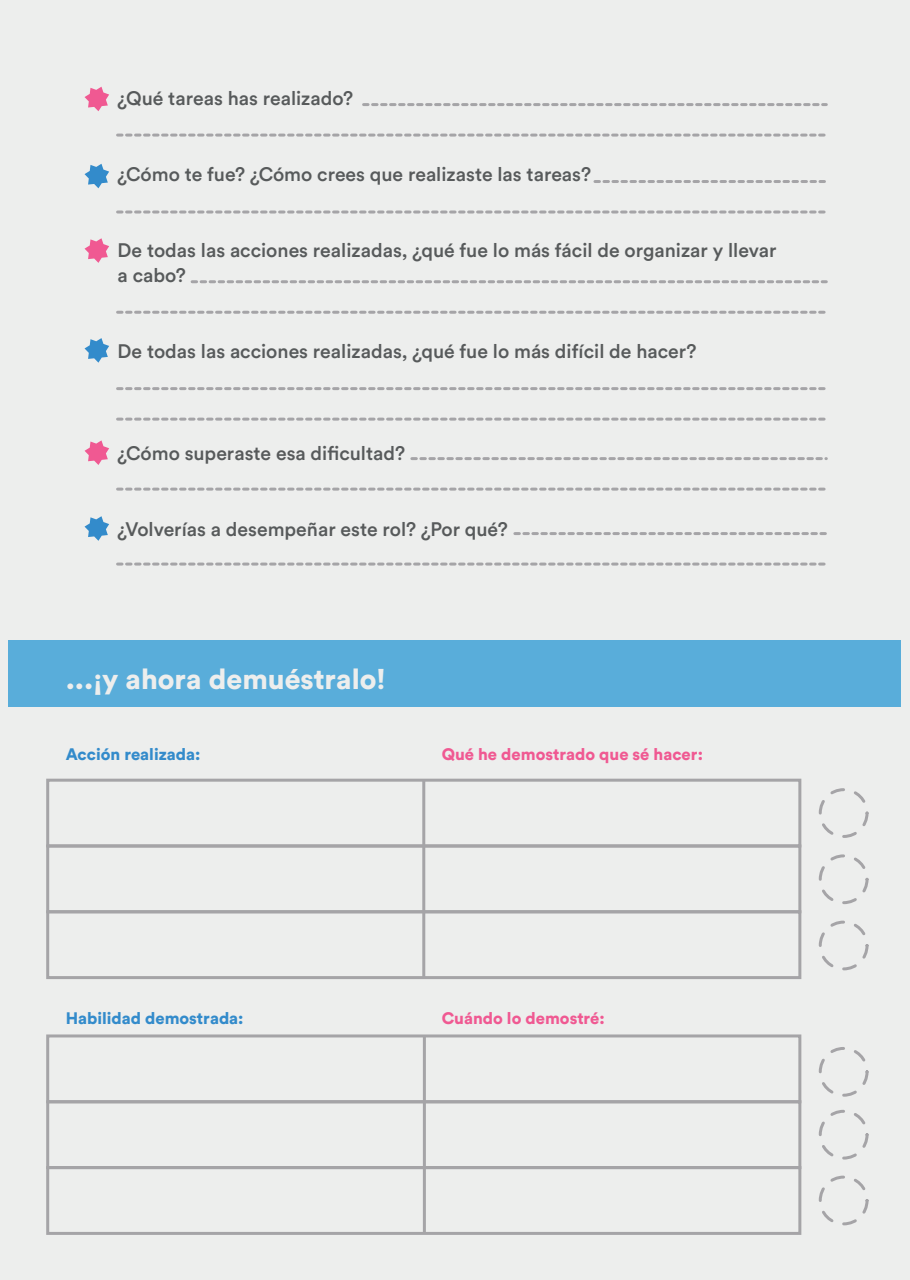
<style>
.page{position:relative;width:910px;height:1280px;background:#edeeed}
.page>*{position:absolute;margin:0;border:0;box-sizing:border-box;transform-origin:0 0}
.t1{font:900 28.35px "Circular Std";color:#edeeed}
.t2{font:500 19.35px/25.3px "Circular Std";color:#575a5b}
.t3{font:900 16.5px "Circular Std";color:#f05992}
.t4{font:900 16.5px "Circular Std";color:#338bcb}
</style>
<div class="page">
<div style="left:819px;top:788px;width:49px;height:50px;border:3px dashed #a5a4a7;border-radius:50%"></div>
<div style="left:819px;top:854px;width:49px;height:50px;border:3px dashed #a5a4a7;border-radius:50%"></div>
<div style="left:819px;top:921px;width:49px;height:49px;border:3px dashed #a5a4a7;border-radius:50%"></div>
<div style="left:819px;top:1047px;width:49px;height:50px;border:3px dashed #a5a4a7;border-radius:50%"></div>
<div style="left:819px;top:1110px;width:49px;height:49px;border:3px dashed #a5a4a7;border-radius:50%"></div>
<div style="left:819px;top:1175px;width:49px;height:50px;border:3px dashed #a5a4a7;border-radius:50%"></div>
<div style="left:46px;top:779px;width:755px;height:68px;border:3px solid #a5a4a7"></div>
<div style="left:46px;top:844px;width:755px;height:69px;border:3px solid #a5a4a7"></div>
<div style="left:46px;top:910px;width:755px;height:69px;border:3px solid #a5a4a7"></div>
<div style="left:46px;top:1034px;width:755px;height:69px;border:3px solid #a5a4a7"></div>
<div style="left:46px;top:1100px;width:755px;height:69px;border:3px solid #a5a4a7"></div>
<div style="left:46px;top:1166px;width:755px;height:69px;border:3px solid #a5a4a7"></div>
<hr style="left:422px;top:781px;width:3px;height:196px;background:#a5a4a7">
<hr style="left:423px;top:1036px;width:3px;height:197px;background:#a5a4a7">
<svg style="left:364px;top:103px;width:462px;height:3px"></svg>
<svg style="left:118px;top:134px;width:708px;height:3px"></svg>
<svg style="left:595px;top:180px;width:231px;height:3px"></svg>
<svg style="left:118px;top:210px;width:708px;height:3px"></svg>
<svg style="left:192px;top:280px;width:634px;height:3px"></svg>
<svg style="left:118px;top:311px;width:708px;height:3px"></svg>
<svg style="left:412px;top:457px;width:414px;height:3px"></svg>
<svg style="left:118px;top:488px;width:708px;height:3px"></svg>
<svg style="left:515px;top:532px;width:311px;height:3px"></svg>
<svg style="left:118px;top:563px;width:708px;height:3px"></svg>
<svg style="left:118px;top:387px;width:708px;height:3px"></svg>
<svg style="left:118px;top:418px;width:708px;height:3px"></svg>
<svg style="left:85px;top:87px;width:24px;height:24px"></svg>
<svg style="left:85px;top:164px;width:24px;height:24px"></svg>
<svg style="left:85px;top:238px;width:24px;height:25px"></svg>
<svg style="left:85px;top:338px;width:24px;height:25px"></svg>
<svg style="left:85px;top:440px;width:24px;height:25px"></svg>
<svg style="left:85px;top:516px;width:24px;height:25px"></svg>
<div style="left:9px;top:640px;width:892px;height:66px;background:#59adda"></div>
<p class="t2" style="left:118px;top:85px;width:237px">¿Qué tareas has realizado?</p>
<p class="t2" style="left:118px;top:161px;width:475px">¿Cómo te fue? ¿Cómo crees que realizaste las tareas?</p>
<p class="t2" style="left:118px;top:237px;width:661px">De todas las acciones realizadas, ¿qué fue lo más fácil de organizar y llevar a cabo?</p>
<p class="t2" style="left:118px;top:338px;width:581px">De todas las acciones realizadas, ¿qué fue lo más difícil de hacer?</p>
<p class="t2" style="left:118px;top:440px;width:289px">¿Cómo superaste esa dificultad?</p>
<p class="t2" style="left:118px;top:516px;width:392px">¿Volverías a desempeñar este rol? ¿Por qué?</p>
<h1 class="t1" style="left:66px;top:660px;width:322px">...¡y ahora demuéstralo!</h1>
<p class="t4" style="left:66px;top:743px;width:136px">Acción realizada:</p>
<p class="t3" style="left:442px;top:743px;width:263px">Qué he demostrado que sé hacer:</p>
<p class="t4" style="left:66px;top:1007px;width:179px">Habilidad demostrada:</p>
<p class="t3" style="left:442px;top:1007px;width:165px">Cuándo lo demostré:</p>
</div>
